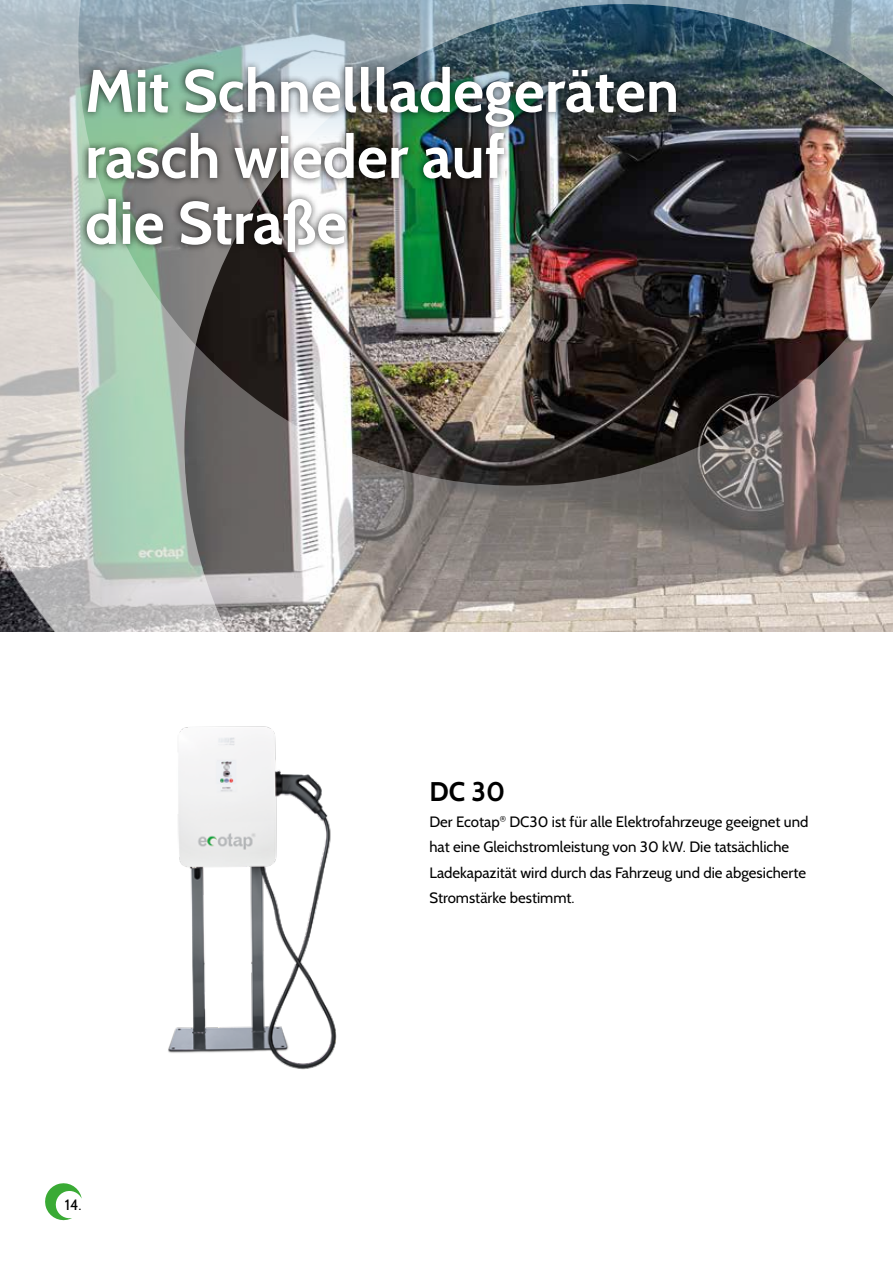
<style>
.page{position:relative;width:893px;height:1263px;background:#fff}
.page>*{position:absolute;margin:0;border:0;box-sizing:border-box;transform-origin:0 0}
.t1{font:700 60px/66px "Cabin";color:#fff}
.t2{font:700 27px "Cabin";color:#000}
.t3{font:15px/25.5px "Cabin";color:#000}
</style>
<div class="page">
<img style="left:0;top:0;width:893px;height:632px">
<div style="left:78px;top:59px;width:606px;height:201px;background:#000;opacity:.75"></div>
<svg style="left:45px;top:1183px;width:37px;height:38px"></svg>
<img style="left:168px;top:726px;width:169px;height:344px">
<h1 class="t1" style="left:85px;top:58px;width:595px">Mit Schnellladegeräten rasch wieder auf<br>die Straße</h1>
<p class="t3" style="left:65px;top:1192px;width:18px">14.</p>
<h2 class="t2" style="left:429px;top:775px;width:77px">DC 30</h2>
<p class="t3" style="left:429px;top:809px;width:380px">Der Ecotap<sup>®</sup> DC30 ist für alle Elektrofahrzeuge geeignet und hat eine Gleichstromleistung von 30 kW. Die tatsächliche Ladekapazität wird durch das Fahrzeug und die abgesicherte Stromstärke bestimmt.</p>
</div>
